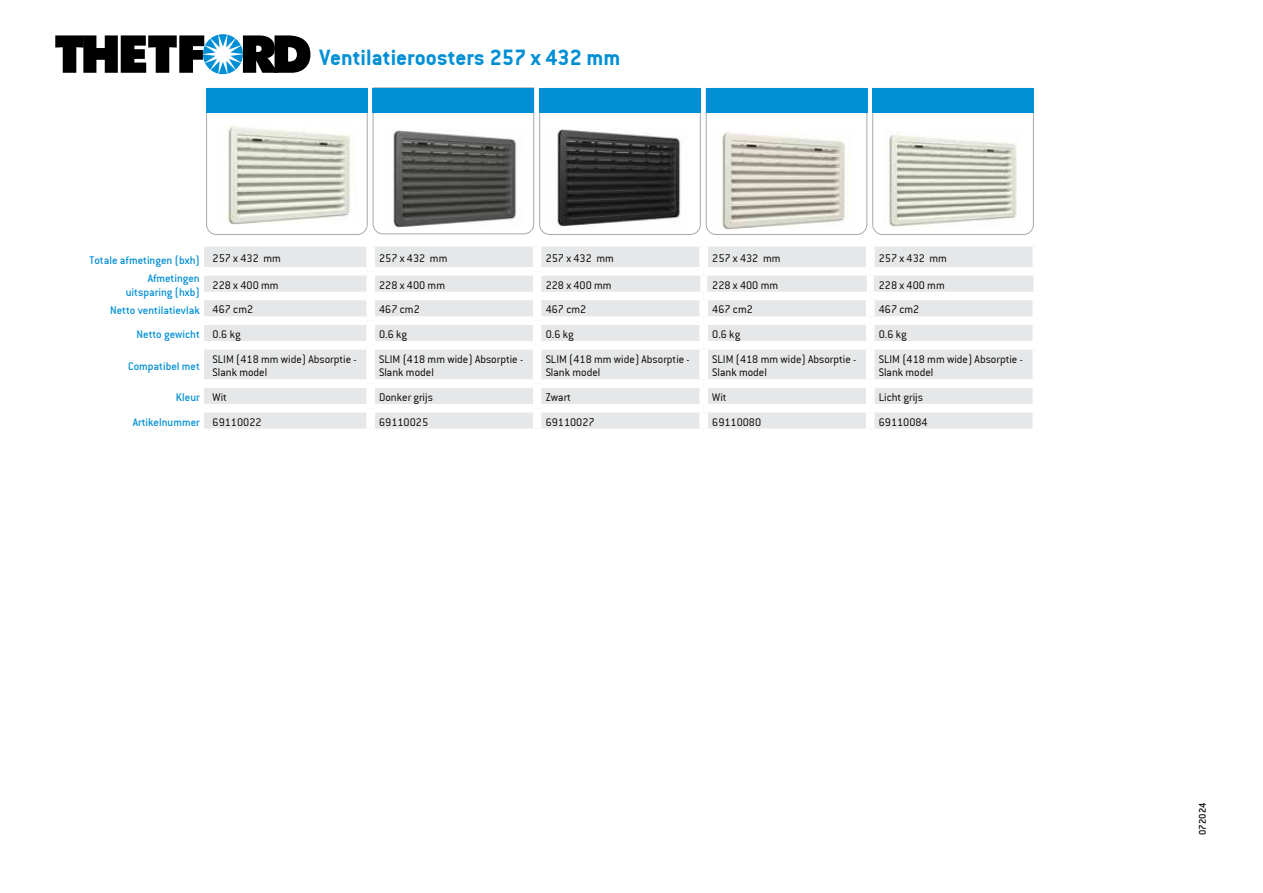
<style>
.page{position:relative;width:1263px;height:893px;background:#fff}
.page>*{position:absolute;margin:0;border:0;box-sizing:border-box;transform-origin:0 0}
.t1{font:700 24px "Conduit IT Cbold";color:#008fd5}
.t2{font:300 12px/13.5px "Conduit IT Clight";color:#000}
.t3{font:500 12px/13.5px "Conduit IT Cmedium";color:#008fd5;text-align:right}
.t4{font:500 10.5px "Conduit IT Cmedium";color:#000}
.s1{font-family:"Conduit IT Clight";font-weight:300;color:#000}
</style>
<div class="page">
<div style="left:204px;top:247px;width:829px;height:182px;background:#e6e7e8"></div>
<div style="left:204px;top:267px;width:162px;height:9px;background:#fff"></div>
<div style="left:375px;top:267px;width:158px;height:9px;background:#fff"></div>
<div style="left:541px;top:267px;width:163px;height:9px;background:#fff"></div>
<div style="left:704px;top:267px;width:166px;height:9px;background:#fff"></div>
<div style="left:870px;top:267px;width:171px;height:9px;background:#fff"></div>
<div style="left:204px;top:292px;width:162px;height:8px;background:#fff"></div>
<div style="left:375px;top:292px;width:158px;height:8px;background:#fff"></div>
<div style="left:541px;top:292px;width:163px;height:8px;background:#fff"></div>
<div style="left:704px;top:292px;width:166px;height:8px;background:#fff"></div>
<div style="left:870px;top:292px;width:171px;height:8px;background:#fff"></div>
<div style="left:204px;top:316px;width:162px;height:9px;background:#fff"></div>
<div style="left:375px;top:316px;width:158px;height:9px;background:#fff"></div>
<div style="left:541px;top:316px;width:163px;height:9px;background:#fff"></div>
<div style="left:704px;top:316px;width:166px;height:9px;background:#fff"></div>
<div style="left:870px;top:316px;width:171px;height:9px;background:#fff"></div>
<div style="left:204px;top:341px;width:162px;height:9px;background:#fff"></div>
<div style="left:375px;top:341px;width:158px;height:9px;background:#fff"></div>
<div style="left:541px;top:341px;width:163px;height:9px;background:#fff"></div>
<div style="left:704px;top:341px;width:166px;height:9px;background:#fff"></div>
<div style="left:870px;top:341px;width:171px;height:9px;background:#fff"></div>
<div style="left:204px;top:379px;width:162px;height:9px;background:#fff"></div>
<div style="left:375px;top:379px;width:158px;height:9px;background:#fff"></div>
<div style="left:541px;top:379px;width:163px;height:9px;background:#fff"></div>
<div style="left:704px;top:379px;width:166px;height:9px;background:#fff"></div>
<div style="left:870px;top:379px;width:171px;height:9px;background:#fff"></div>
<div style="left:204px;top:404px;width:162px;height:9px;background:#fff"></div>
<div style="left:375px;top:404px;width:158px;height:9px;background:#fff"></div>
<div style="left:541px;top:404px;width:163px;height:9px;background:#fff"></div>
<div style="left:704px;top:404px;width:166px;height:9px;background:#fff"></div>
<div style="left:870px;top:404px;width:171px;height:9px;background:#fff"></div>
<div style="left:366px;top:247px;width:9px;height:24px;background:#fff"></div>
<div style="left:366px;top:271px;width:9px;height:25px;background:#fff"></div>
<div style="left:366px;top:296px;width:9px;height:25px;background:#fff"></div>
<div style="left:366px;top:321px;width:9px;height:24px;background:#fff"></div>
<div style="left:366px;top:345px;width:9px;height:39px;background:#fff"></div>
<div style="left:366px;top:384px;width:9px;height:24px;background:#fff"></div>
<div style="left:366px;top:408px;width:9px;height:21px;background:#fff"></div>
<div style="left:699px;top:247px;width:9px;height:20px;background:#fff"></div>
<div style="left:866px;top:247px;width:9px;height:20px;background:#fff"></div>
<div style="left:1032px;top:247px;width:9px;height:20px;background:#fff"></div>
<div style="left:699px;top:300px;width:9px;height:16px;background:#fff"></div>
<div style="left:866px;top:300px;width:9px;height:16px;background:#fff"></div>
<div style="left:1032px;top:300px;width:9px;height:16px;background:#fff"></div>
<div style="left:699px;top:325px;width:9px;height:16px;background:#fff"></div>
<div style="left:866px;top:325px;width:9px;height:16px;background:#fff"></div>
<div style="left:1032px;top:325px;width:9px;height:16px;background:#fff"></div>
<div style="left:699px;top:350px;width:9px;height:29px;background:#fff"></div>
<div style="left:866px;top:350px;width:9px;height:29px;background:#fff"></div>
<div style="left:1032px;top:350px;width:9px;height:29px;background:#fff"></div>
<div style="left:699px;top:388px;width:9px;height:16px;background:#fff"></div>
<div style="left:866px;top:388px;width:9px;height:16px;background:#fff"></div>
<div style="left:1032px;top:388px;width:9px;height:16px;background:#fff"></div>
<div style="left:699px;top:413px;width:9px;height:16px;background:#fff"></div>
<div style="left:866px;top:413px;width:9px;height:16px;background:#fff"></div>
<div style="left:1032px;top:413px;width:9px;height:16px;background:#fff"></div>
<div style="left:700px;top:276px;width:7px;height:16px;background:#fff"></div>
<div style="left:867px;top:276px;width:7px;height:16px;background:#fff"></div>
<div style="left:533px;top:247px;width:8px;height:24px;background:#fff"></div>
<div style="left:533px;top:271px;width:8px;height:25px;background:#fff"></div>
<div style="left:533px;top:296px;width:8px;height:25px;background:#fff"></div>
<div style="left:533px;top:321px;width:8px;height:24px;background:#fff"></div>
<div style="left:533px;top:345px;width:8px;height:39px;background:#fff"></div>
<div style="left:533px;top:384px;width:8px;height:24px;background:#fff"></div>
<div style="left:533px;top:408px;width:8px;height:21px;background:#fff"></div>
<svg style="left:206px;top:87px;width:828px;height:148px"></svg>
<div style="left:206px;top:88px;width:161px;height:25px;background:#008fd5"></div>
<div style="left:373px;top:88px;width:161px;height:25px;background:#008fd5"></div>
<div style="left:539px;top:88px;width:162px;height:25px;background:#008fd5"></div>
<div style="left:706px;top:88px;width:161px;height:25px;background:#008fd5"></div>
<div style="left:872px;top:88px;width:162px;height:25px;background:#008fd5"></div>
<svg style="left:55px;top:34px;width:255px;height:40px"></svg>
<h1 class="t1" style="left:319px;top:44px;width:303px">Ventilatieroosters 257 x 432 mm</h1>
<p class="t3" style="left:90px;top:254px;width:193px">Totale afmetingen (bxh) <sup>257</sup> <sup>x</sup> <sup>432</sup> <sup>mm</sup></p>
<p class="t2" style="left:379px;top:251px;width:70px">257 x 432 mm</p>
<p class="t2" style="left:546px;top:251px;width:70px">257 x 432 mm</p>
<p class="t2" style="left:712px;top:251px;width:70px">257 x 432 mm</p>
<p class="t2" style="left:879px;top:251px;width:70px">257 x 432 mm</p>
<p class="t3" style="left:126px;top:272px;width:75px">Afmetingen uitsparing (hxb)</p>
<p class="t2" style="left:213px;top:278px;width:67px">228 x 400 mm</p>
<p class="t2" style="left:379px;top:278px;width:67px">228 x 400 mm</p>
<p class="t2" style="left:546px;top:278px;width:67px">228 x 400 mm</p>
<p class="t2" style="left:712px;top:278px;width:67px">228 x 400 mm</p>
<p class="t2" style="left:879px;top:278px;width:67px">228 x 400 mm</p>
<p class="t3" style="left:110px;top:303px;width:145px">Netto ventilatievlak <span class="s1">467 cm2</span></p>
<p class="t2" style="left:379px;top:303px;width:42px">467 cm2</p>
<p class="t2" style="left:546px;top:303px;width:42px">467 cm2</p>
<p class="t2" style="left:712px;top:303px;width:42px">467 cm2</p>
<p class="t2" style="left:879px;top:303px;width:42px">467 cm2</p>
<p class="t3" style="left:137px;top:328px;width:105px">Netto gewicht <span class="s1">0.6 kg</span></p>
<p class="t2" style="left:379px;top:328px;width:29px">0.6 kg</p>
<p class="t2" style="left:546px;top:328px;width:29px">0.6 kg</p>
<p class="t2" style="left:712px;top:328px;width:29px">0.6 kg</p>
<p class="t2" style="left:879px;top:328px;width:29px">0.6 kg</p>
<p class="t3" style="left:128px;top:359px;width:73px">Compatibel met</p>
<p class="t2" style="left:213px;top:352px;width:146px">SLIM (418 mm wide) Absorptie -<br>Slank model</p>
<p class="t2" style="left:379px;top:352px;width:146px">SLIM (418 mm wide) Absorptie -<br>Slank model</p>
<p class="t2" style="left:546px;top:352px;width:146px">SLIM (418 mm wide) Absorptie -<br>Slank model</p>
<p class="t2" style="left:712px;top:352px;width:146px">SLIM (418 mm wide) Absorptie -<br>Slank model</p>
<p class="t2" style="left:879px;top:352px;width:146px">SLIM (418 mm wide) Absorptie -<br>Slank model</p>
<p class="t3" style="left:176px;top:391px;width:52px">Kleur <span class="s1">Wit</span></p>
<p class="t2" style="left:379px;top:391px;width:55px">Donker grijs</p>
<p class="t2" style="left:546px;top:391px;width:27px">Zwart</p>
<p class="t2" style="left:712px;top:391px;width:16px">Wit</p>
<p class="t2" style="left:879px;top:391px;width:46px">Licht grijs</p>
<p class="t3" style="left:133px;top:415px;width:130px">Artikelnummer <span class="s1">69110022</span></p>
<p class="t2" style="left:379px;top:415px;width:50px">69110025</p>
<p class="t2" style="left:546px;top:415px;width:50px">69110027</p>
<p class="t2" style="left:712px;top:415px;width:50px">69110080</p>
<p class="t2" style="left:879px;top:415px;width:50px">69110084</p>
<p class="t4" style="left:1196px;top:835px;width:34px;rotate:-90deg">072024</p>
</div>
